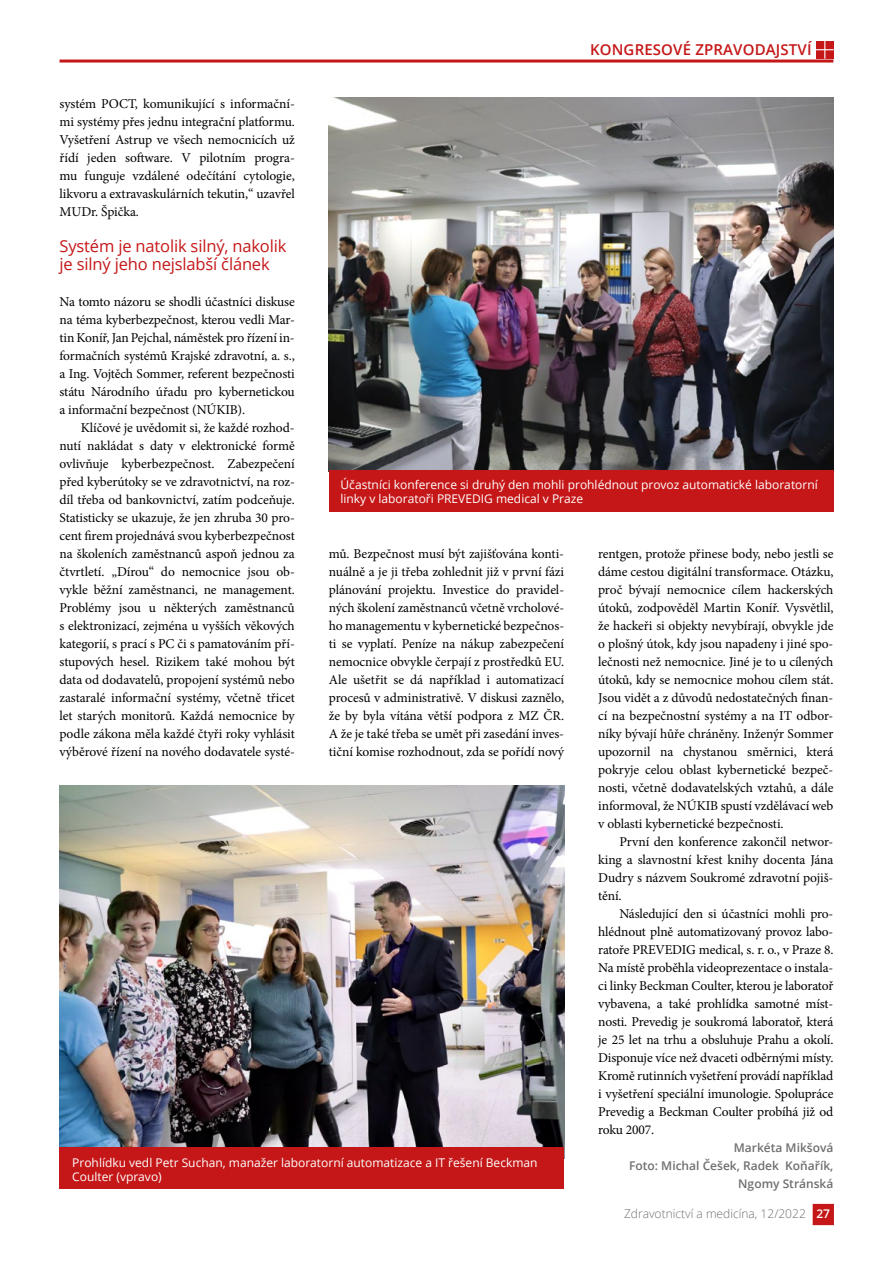
<style>
.page{position:relative;width:893px;height:1263px;background:#fff}
.page>*{position:absolute;margin:0;border:0;box-sizing:border-box;transform-origin:0 0}
.t1{font:16.5px/18px "Open Sans";letter-spacing:-.01em;color:#c51718}
.t2{font:600 15px "Open Sans";letter-spacing:.01em;color:#c51718}
.t3{font:13.5px/18px "Minion Pro";letter-spacing:-.01em;color:#000;text-align:justify}
.t4{font:12px/14.4px "Open Sans";color:#fff}
.t5{font:600 12px/18px "Open Sans";color:#706f6f;text-align:right}
.t6{font:300 12px "Open Sans";color:#706f6f}
.s1{font-weight:600;color:#fff}
</style>
<div class="page">
<div style="left:813px;top:1204px;width:21px;height:21px;background:#c51718"></div>
<hr style="left:60px;top:60px;width:773px;height:3px;background:#c51718">
<svg style="left:816px;top:41px;width:18px;height:18px"></svg>
<img style="left:60px;top:785px;width:504px;height:362px">
<img style="left:329px;top:98px;width:504px;height:373px">
<div style="left:329px;top:471px;width:504px;height:41px;background:#c51718"></div>
<div style="left:60px;top:1147px;width:504px;height:41px;background:#c51718"></div>
<p class="t2" style="left:590px;top:40px;width:223px">KONGRESOVÉ ZPRAVODAJSTVÍ</p>
<p class="t3" style="left:60px;top:95px;width:237px">systém POCT, komunikující s informační&shy;mi systémy přes jednu integrační platformu.<br>Vyšetření Astrup ve všech nemocnicích už řídí jeden software. V pilotním progra&shy;mu funguje vzdálené odečítání cytologie, likvoru a extravaskulárních tekutin,“ uzavřel MUDr. Špička.</p>
<p class="t1" style="left:60px;top:237px;width:228px">Systém je natolik silný, nakolik je silný jeho nejslabší článek</p>
<p class="t3" style="left:60px;top:293px;width:237px">Na tomto názoru se shodli účastníci diskuse na téma kyberbezpečnost, kterou vedli Mar&shy;tin Koníř, Jan Pejchal, náměstek pro řízení in&shy;formačních systémů Krajské zdravotní, a. s., a Ing. Vojtěch Sommer, referent bezpečnosti státu Národního úřadu pro kybernetickou a informační bezpečnost (NÚKIB).</p>
<p class="t3" style="left:60px;top:419px;width:237px;text-indent:21px">Klíčové je uvědomit si, že každé rozhod&shy;nutí nakládat s daty v elektronické formě ovlivňuje kyberbezpečnost. Zabezpečení před kyberútoky se ve zdravotnictví, na roz&shy;díl třeba od bankovnictví, zatím podceňuje.<br>Statisticky se ukazuje, že jen zhruba 30 pro&shy;cent firem projednává svou kyberbezpečnost na školeních zaměstnanců aspoň jednou za čtvrtletí. „Dírou“ do nemocnice jsou ob&shy;vykle běžní zaměstnanci, ne management.<br>Problémy jsou u některých zaměstnanců s elektronizací, zejména u vyšších věkových kategorií, s prací s PC či s pamatováním pří&shy;stupových hesel. Rizikem také mohou být data od dodavatelů, propojení systémů nebo zastaralé informační systémy, včetně třicet let starých monitorů. Každá nemocnice by podle zákona měla každé čtyři roky vyhlásit výběrové řízení na nového dodavatele systé-</p>
<p class="t4" style="left:341px;top:477px;width:479px">Účastníci konference si druhý den mohli prohlédnout provoz automatické laboratorní linky v laboratoři PREVEDIG medical v Praze</p>
<p class="t3" style="left:329px;top:545px;width:237px">mů. Bezpečnost musí být zajišťována konti&shy;nuálně a je ji třeba zohlednit již v první fázi plánování projektu. Investice do pravidel&shy;ných školení zaměstnanců včetně vrcholové&shy;ho managementu v kybernetické bezpečnos&shy;ti se vyplatí. Peníze na nákup zabezpečení nemocnice obvykle čerpají z prostředků EU.<br>Ale ušetřit se dá například i automatizací procesů v administrativě. V diskusi zaznělo, že by byla vítána větší podpora z MZ ČR.<br>A že je také třeba se umět při zasedání inves&shy;tiční komise rozhodnout, zda se pořídí nový</p>
<p class="t3" style="left:598px;top:545px;width:237px">rentgen, protože přinese body, nebo jestli se dáme cestou digitální transformace. Otázku, proč bývají nemocnice cílem hackerských útoků, zodpověděl Martin Koníř. Vysvětlil, že hackeři si objekty nevybírají, obvykle jde o plošný útok, kdy jsou napadeny i jiné spo&shy;lečnosti než nemocnice. Jiné je to u cílených útoků, kdy se nemocnice mohou cílem stát.<br>Jsou vidět a z důvodů nedostatečných finan&shy;cí na bezpečnostní systémy a na IT odbor&shy;níky bývají hůře chráněny. Inženýr Sommer upozornil na chystanou směrnici, která pokryje celou oblast kybernetické bezpeč&shy;nosti, včetně dodavatelských vztahů, a dále informoval, že NÚKIB spustí vzdělávací web v oblasti kybernetické bezpečnosti.</p>
<p class="t3" style="left:598px;top:833px;width:237px;text-indent:21px">První den konference zakončil networ&shy;king a slavnostní křest knihy docenta Jána Dudry s názvem Soukromé zdravotní pojiš&shy;tění.</p>
<p class="t3" style="left:598px;top:904px;width:237px;text-indent:21px">Následující den si účastníci mohli pro&shy;hlédnout plně automatizovaný provoz labo&shy;ratoře PREVEDIG medical, s. r. o., v Praze 8.<br>Na místě proběhla videoprezentace o instala&shy;ci linky Beckman Coulter, kterou je laboratoř vybavena, a také prohlídka samotné míst&shy;nosti. Prevedig je soukromá laboratoř, která je 25 let na trhu a obsluhuje Prahu a okolí.<br>Disponuje více než dvaceti odběrnými místy.<br>Kromě rutinních vyšetření provádí například i vyšetření speciální imunologie. Spolupráce Prevedig a Beckman Coulter probíhá již od roku 2007.</p>
<p class="t5" style="left:629px;top:1138px;width:206px">Markéta Mikšová<br>Foto: Michal Češek, Radek Koňařík,<br>Ngomy Stránská</p>
<p class="t4" style="left:72px;top:1155px;width:467px">Prohlídku vedl Petr Suchan, manažer laboratorní automatizace a IT řešení Beckman<br>Coulter (vpravo)</p>
<p class="t6" style="left:624px;top:1206px;width:208px">Zdravotnictví a medicína, 12/2022 <span class="s1">27</span></p>
</div>
